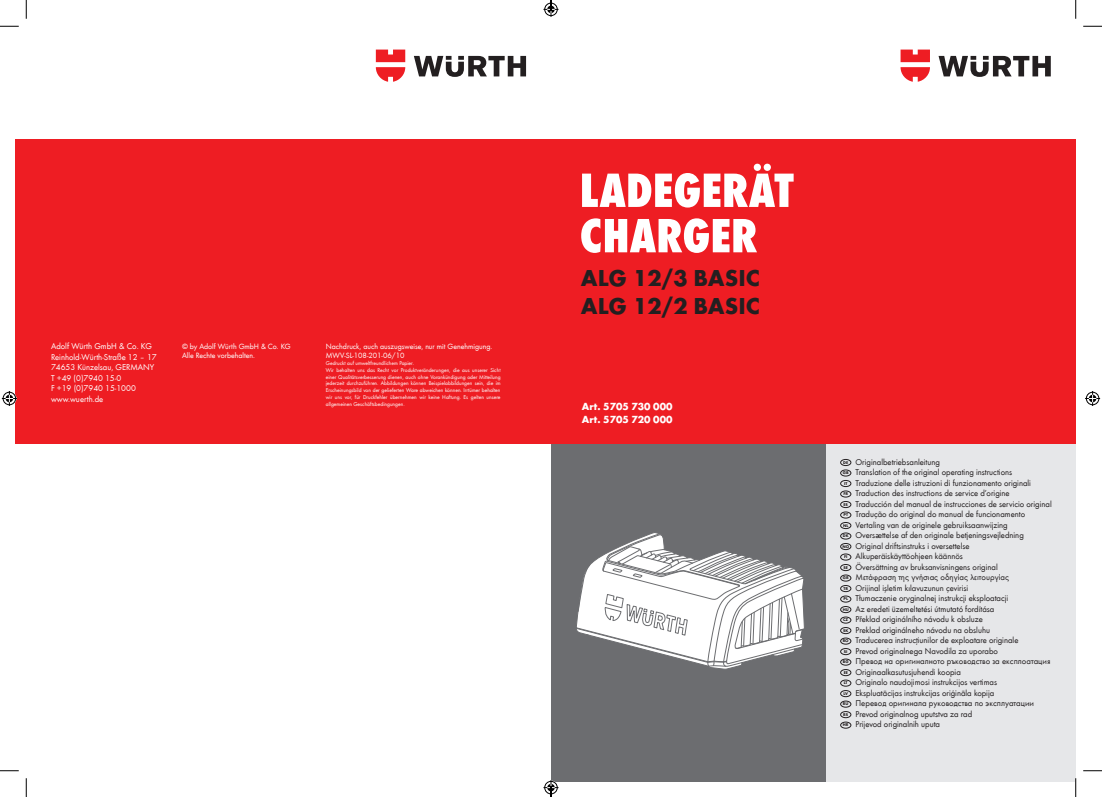
<style>
.page{position:relative;width:1102px;height:797px;background:#fff}
.page>*{position:absolute;margin:0;border:0;box-sizing:border-box;transform-origin:0 0}
.t1{font:800 condensed 50px/45.4px "Wuerth";color:#fff}
.t2{font:700 23.75px/28.5px "Wuerth";color:#231f20}
.t3{font:700 10.62px/12.8px "Wuerth";color:#fff}
.t4{font:8.75px/10.5px "Wuerth";color:#231f20}
.t5{font:8.75px/10.5px "Wuerth";color:#fff}
.t6{font:7.88px/9.5px "Wuerth";color:#fff}
.t7{font:5.62px/6.8px "Wuerth";color:#fff}
.s1{font-weight:700;font-size:4.12px}
</style>
<div class="page">
<svg style="left:414px;top:56px;width:112px;height:21px"></svg>
<svg style="left:376px;top:50px;width:29px;height:32px"></svg>
<div style="left:16px;top:139px;width:552px;height:305px;background:#ee1d23"></div>
<div style="left:825px;top:444px;width:250px;height:337px;background:#e6e7e9"></div>
<div style="left:551px;top:444px;width:274px;height:337px;background:#6c6d70"></div>
<div style="left:533px;top:139px;width:542px;height:305px;background:#ee1d23"></div>
<svg style="left:938px;top:56px;width:112px;height:21px"></svg>
<svg style="left:900px;top:50px;width:29px;height:32px"></svg>
<svg style="left:576px;top:533px;width:228px;height:136px"></svg>
<div style="left:840px;top:459px;width:11px;height:6px;border:1px solid #231f20;border-radius:50%"></div>
<div style="left:840px;top:470px;width:11px;height:6px;border:1px solid #231f20;border-radius:50%"></div>
<div style="left:840px;top:480px;width:11px;height:6px;border:1px solid #231f20;border-radius:50%"></div>
<div style="left:840px;top:491px;width:11px;height:6px;border:1px solid #231f20;border-radius:50%"></div>
<div style="left:840px;top:501px;width:11px;height:6px;border:1px solid #231f20;border-radius:50%"></div>
<div style="left:840px;top:512px;width:11px;height:6px;border:1px solid #231f20;border-radius:50%"></div>
<div style="left:840px;top:522px;width:11px;height:6px;border:1px solid #231f20;border-radius:50%"></div>
<div style="left:840px;top:533px;width:11px;height:6px;border:1px solid #231f20;border-radius:50%"></div>
<div style="left:840px;top:543px;width:11px;height:6px;border:1px solid #231f20;border-radius:50%"></div>
<div style="left:840px;top:554px;width:11px;height:6px;border:1px solid #231f20;border-radius:50%"></div>
<div style="left:840px;top:564px;width:11px;height:6px;border:1px solid #231f20;border-radius:50%"></div>
<div style="left:840px;top:575px;width:11px;height:6px;border:1px solid #231f20;border-radius:50%"></div>
<div style="left:840px;top:585px;width:11px;height:6px;border:1px solid #231f20;border-radius:50%"></div>
<div style="left:840px;top:596px;width:11px;height:6px;border:1px solid #231f20;border-radius:50%"></div>
<div style="left:840px;top:606px;width:11px;height:6px;border:1px solid #231f20;border-radius:50%"></div>
<div style="left:840px;top:617px;width:11px;height:6px;border:1px solid #231f20;border-radius:50%"></div>
<div style="left:840px;top:627px;width:11px;height:6px;border:1px solid #231f20;border-radius:50%"></div>
<div style="left:840px;top:638px;width:11px;height:6px;border:1px solid #231f20;border-radius:50%"></div>
<div style="left:840px;top:648px;width:11px;height:6px;border:1px solid #231f20;border-radius:50%"></div>
<div style="left:840px;top:659px;width:11px;height:6px;border:1px solid #231f20;border-radius:50%"></div>
<div style="left:840px;top:669px;width:11px;height:6px;border:1px solid #231f20;border-radius:50%"></div>
<div style="left:840px;top:680px;width:11px;height:6px;border:1px solid #231f20;border-radius:50%"></div>
<div style="left:840px;top:690px;width:11px;height:6px;border:1px solid #231f20;border-radius:50%"></div>
<div style="left:840px;top:701px;width:11px;height:6px;border:1px solid #231f20;border-radius:50%"></div>
<div style="left:840px;top:711px;width:11px;height:6px;border:1px solid #231f20;border-radius:50%"></div>
<div style="left:840px;top:722px;width:11px;height:6px;border:1px solid #231f20;border-radius:50%"></div>
<svg style="left:0;top:25px;width:19px;height:2px"></svg>
<svg style="left:1083px;top:25px;width:18px;height:2px"></svg>
<svg style="left:0;top:770px;width:19px;height:1px"></svg>
<svg style="left:1083px;top:770px;width:18px;height:1px"></svg>
<svg style="left:25px;top:0;width:2px;height:19px"></svg>
<svg style="left:25px;top:778px;width:2px;height:19px"></svg>
<svg style="left:1075px;top:0;width:1px;height:19px"></svg>
<svg style="left:1074px;top:778px;width:2px;height:19px"></svg>
<svg style="left:2px;top:391px;width:15px;height:15px"></svg>
<svg style="left:1085px;top:391px;width:14px;height:15px"></svg>
<svg style="left:543px;top:0;width:15px;height:17px"></svg>
<svg style="left:543px;top:780px;width:15px;height:17px"></svg>
<p class="t5" style="left:51px;top:341px;width:107px">Adolf Würth GmbH &amp; Co. KG<br>Reinhold-Würth-Straße 12 – 17<br>74653 Künzelsau, GERMANY<br>T +49 (0)7940 15-0<br>F +19 (0)7940 15-1000 www.wuerth.de</p>
<p class="t6" style="left:182px;top:341px;width:110px">© by Adolf Würth GmbH &amp; Co. KG<br>Alle Rechte vorbehalten.</p>
<p class="t6" style="left:326px;top:341px;width:168px">Nachdruck, auch auszugsweise, nur mit Genehmigung.<br>MWV-SL-108-201-06/10</p>
<p class="t7" style="left:326px;top:359px;width:176px">Gedruckt auf umweltfreundlichem Papier.<br>Wir behalten uns das Recht vor Produktveränderungen, die aus unserer Sicht einer Qualitätsverbesserung dienen, auch ohne Vorankündigung oder Mitteilung jederzeit durchzuführen. Abbildungen können Beispielabbildungen sein, die im Erscheinungsbild von der gelieferten Ware abweichen können. Irrtümer behalten wir uns vor, für Druckfehler übernehmen wir keine Haftung. Es gelten unsere allgemeinen Geschäftsbedingungen.</p>
<h1 class="t1" style="left:579px;top:164px;width:215px">LADEGERÄT<br>CHARGER</h1>
<h2 class="t2" style="left:580px;top:262px;width:180px">ALG 12/3 BASIC<br>ALG 12/2 BASIC</h2>
<p class="t3" style="left:581px;top:399px;width:92px">Art. 5705 730 000<br>Art. 5705 720 000</p>
<p class="t4" style="left:842px;top:456px;width:211px"><span class="s1">DE</span> Originalbetriebsanleitung<br><span class="s1">GB</span> Translation of the original operating instructions<br><span class="s1">IT</span> Traduzione delle istruzioni di funzionamento originali<br><span class="s1">FR</span> Traduction des instructions de service d’origine<br><span class="s1">ES</span> Traducción del manual de instrucciones de servicio original <span class="s1">PT</span> Tradução do original do manual de funcionamento<br><span class="s1">NL</span> Vertaling van de originele gebruiksaanwijzing<br><span class="s1">DK</span> Oversættelse af den originale betjeningsvejledning<br><span class="s1">NO</span> Original driftsinstruks i oversettelse<br><span class="s1">FI</span> Alkuperäiskäyttöohjeen käännös<br><span class="s1">SE</span> Översättning av bruksanvisningens original<br><span class="s1">GR</span> Μετάφραση της γνήσιας οδηγίας λειτουργίας<br><span class="s1">TR</span> Orijinal işletim kılavuzunun çevirisi<br><span class="s1">PL</span> Tłumaczenie oryginalnej instrukcji eksploatacji<br><span class="s1">HU</span> Az eredeti üzemeltetési útmutató fordítása<br><span class="s1">CZ</span> Překlad originálního návodu k obsluze<br><span class="s1">SK</span> Preklad originálneho návodu na obsluhu<br><span class="s1">RO</span> Traducerea instrucţiunilor de exploatare originale<br><span class="s1">SI</span> Prevod originalnega Navodila za uporabo<br><span class="s1">BG</span> Превод на оригиналното ръководство за експлоатация <span class="s1">EE</span> Originaalkasutusjuhendi koopia<br><span class="s1">LT</span> Originalo naudojimosi instrukcijos vertimas<br><span class="s1">LV</span> Ekspluatācijas instrukcijas oriģināla kopija<br><span class="s1">RU</span> Перевод оригинала руководства по эксплуатации<br><span class="s1">RS</span> Prevod originalnog uputstva za rad<br><span class="s1">HR</span> Prijevod originalnih uputa</p>
</div>
